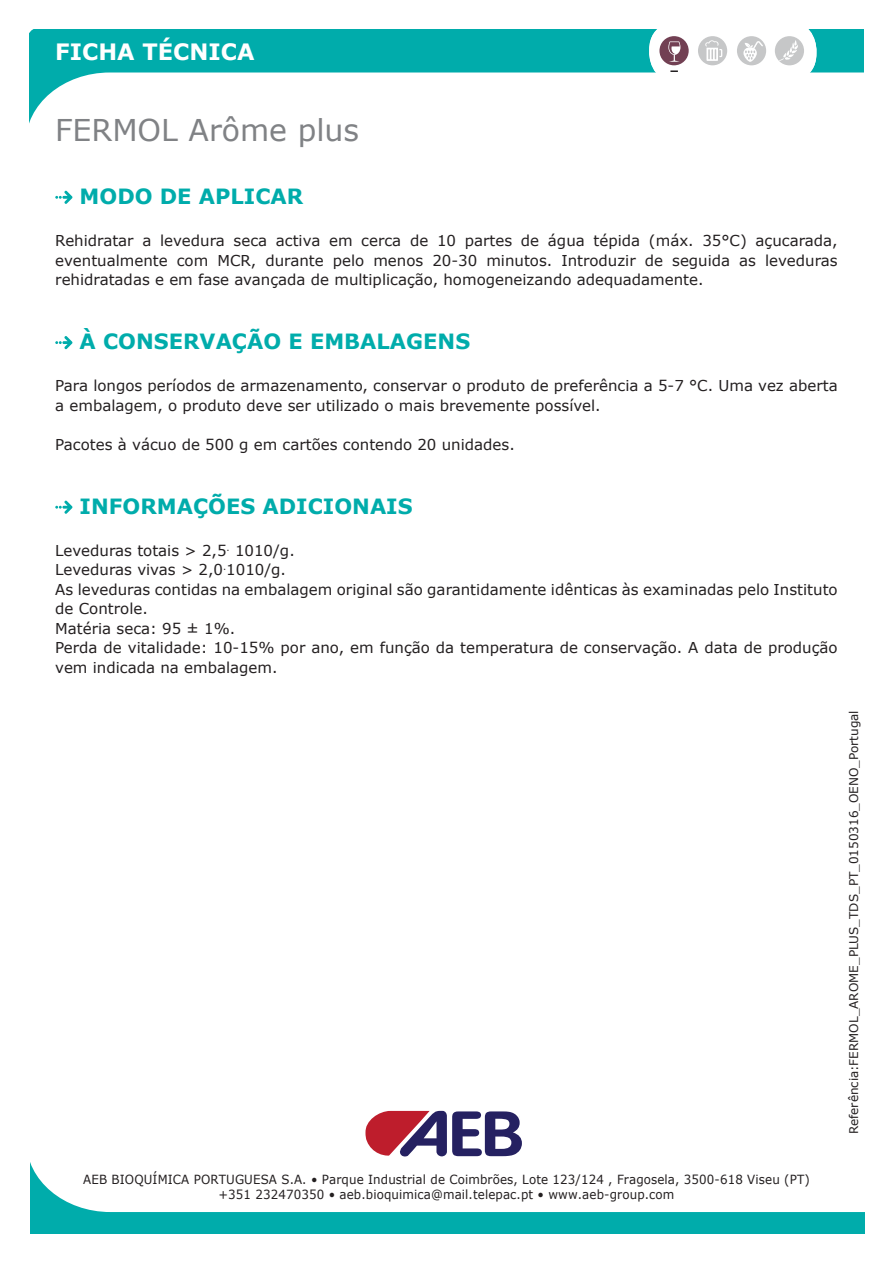
<style>
.page{position:relative;width:893px;height:1263px;background:#fff}
.page>*{position:absolute;margin:0;border:0;box-sizing:border-box;transform-origin:0 0}
.titolo_retro{font:30px "Verdana";color:#808285}
.t1{font:700 22.5px "Verdana";color:#fff}
.titoletti_paragrafi{font:700 21px "Verdana";color:#00acab}
.testo_ok{font:15px/19.5px "Verdana";color:#231f20}
.t2{font:12.6px/15.1px "Verdana";letter-spacing:.01em;color:#231f20;text-align:center;scale:.94 1}
.t3{font:12px "Verdana";color:#231f20}
</style>
<div class="page">
<svg style="left:30px;top:30px;width:833px;height:91px"></svg>
<div style="left:649px;top:22px;width:167px;height:60px;background:#fff;border-radius:28px"></div>
<svg style="left:670px;top:70px;width:8px;height:2px"></svg>
<div style="left:775px;top:36px;width:29px;height:29px;background:#c6c7c8;border-radius:50%"></div>
<svg style="left:779px;top:40px;width:19px;height:21px"></svg>
<div style="left:737px;top:36px;width:29px;height:29px;background:#c6c7c8;border-radius:50%"></div>
<div style="left:659px;top:36px;width:30px;height:29px;background:#724053;border-radius:50%"></div>
<div style="left:698px;top:36px;width:29px;height:29px;background:#c6c7c8;border-radius:50%"></div>
<svg style="left:705px;top:40px;width:17px;height:21px"></svg>
<svg style="left:668px;top:41px;width:12px;height:21px"></svg>
<svg style="left:743px;top:41px;width:20px;height:21px"></svg>
<svg style="left:30px;top:1162px;width:835px;height:71px"></svg>
<svg style="left:365px;top:1110px;width:157px;height:47px"></svg>
<svg style="left:55px;top:336px;width:17px;height:13px"></svg>
<svg style="left:55px;top:191px;width:17px;height:13px"></svg>
<svg style="left:55px;top:501px;width:17px;height:13px"></svg>
<h2 class="t1" style="left:55px;top:36px;width:201px">FICHA TÉCNICA</h2>
<p class="titolo_retro" style="left:55px;top:109px;width:305px">FERMOL Arôme plus</p>
<p class="titoletti_paragrafi" style="left:80px;top:181px;width:225px">MODO DE APLICAR</p>
<p class="testo_ok" style="left:55px;top:231px;width:784px;text-align:justify">Rehidratar a levedura seca activa em cerca de 10 partes de água tépida (máx. 35°C) açucarada, eventualmente com MCR, durante pelo menos 20-30 minutos. Introduzir de seguida as leveduras rehidratadas e em fase avançada de multiplicação, homogeneizando adequadamente.</p>
<p class="titoletti_paragrafi" style="left:80px;top:327px;width:392px">À CONSERVAÇÃO E EMBALAGENS</p>
<p class="testo_ok" style="left:55px;top:376px;width:784px">Para longos períodos de armazenamento, conservar o produto de preferência a 5-7 °C. Uma vez aberta a embalagem, o produto deve ser utilizado o mais brevemente possível.</p>
<p class="testo_ok" style="left:55px;top:434px;width:461px">Pacotes à vácuo de 500 g em cartões contendo 20 unidades.</p>
<p class="titoletti_paragrafi" style="left:80px;top:491px;width:335px">INFORMAÇÕES ADICIONAIS</p>
<p class="testo_ok" style="left:55px;top:541px;width:241px">Leveduras totais &gt; 2,5<sup>.</sup> 1010/g.</p>
<p class="testo_ok" style="left:55px;top:560px;width:232px">Leveduras vivas &gt; 2,0<sup>.</sup>1010/g.</p>
<p class="testo_ok" style="left:55px;top:580px;width:784px">As leveduras contidas na embalagem original são garantidamente idênticas às examinadas pelo Instituto de Controle.</p>
<p class="testo_ok" style="left:55px;top:619px;width:182px">Matéria seca: 95 ± 1%.</p>
<p class="testo_ok" style="left:55px;top:638px;width:784px">Perda de vitalidade: 10-15% por ano, em função da temperatura de conservação. A data de produção vem indicada na embalagem.</p>
<p class="t3" style="left:845px;top:1134px;width:425px;rotate:-90deg">RReferência FERMOL_AROME_PLUS_TDS_PT_0150316_OENO_Portugal</p>
<p class="t2" style="left:83px;top:1172px;width:774px">AEB BIOQUÍMICA PORTUGUESA S.A. • Parque Industrial de Coimbrões, Lote 123/124 , Fragosela, 3500-618 Viseu (PT) +351 232470350 • aeb.bioquimica@mail.telepac.pt • www.aeb-group.com</p>
</div>
